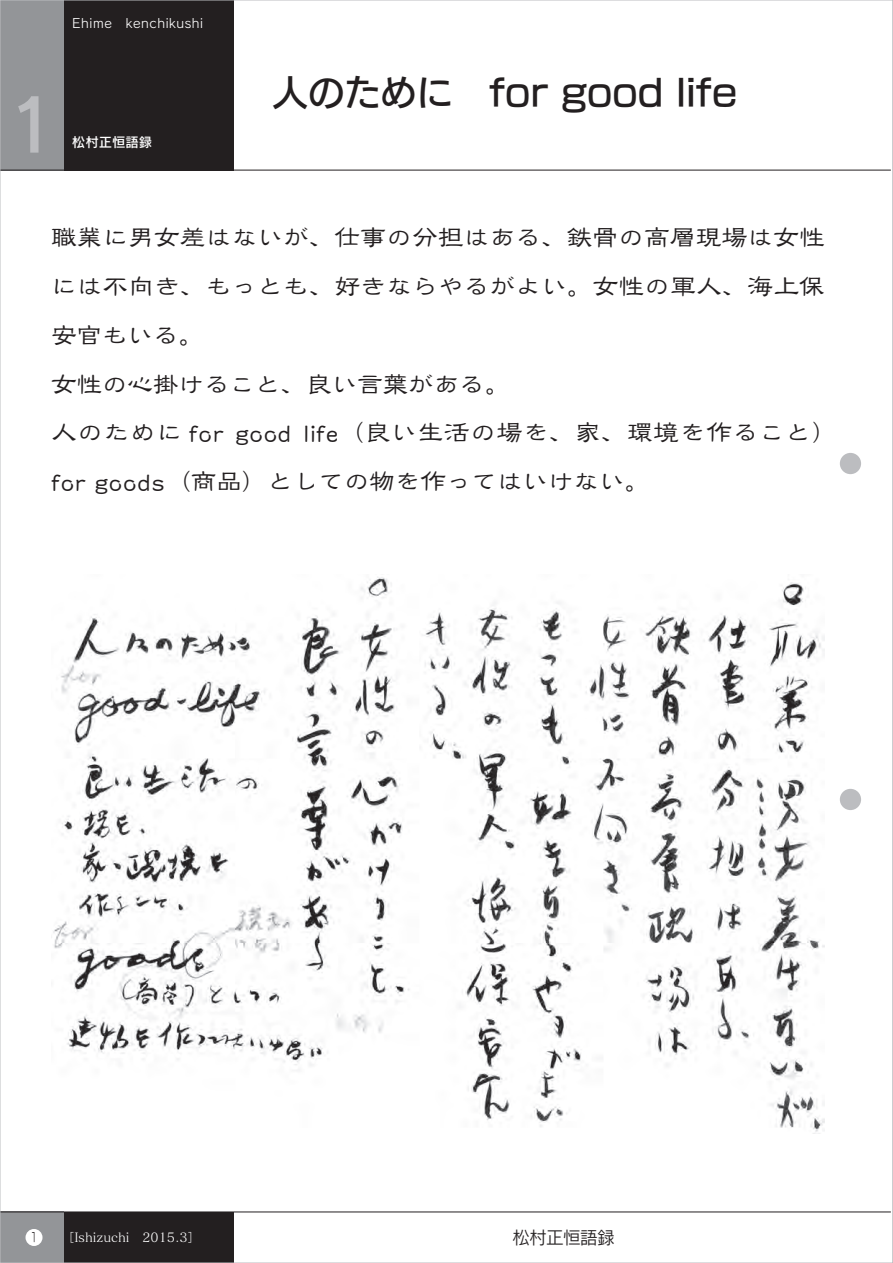
<style>
.page{position:relative;width:893px;height:1263px;background:#fff}
.page>*{position:absolute;margin:0;border:0;box-sizing:border-box;transform-origin:0 0}
.t1{font:72.3px "Rodin Pro DB";color:#bcbdc0}
.t2{font:36.15px "New Rodin Pro DB";color:#231f20}
.隷書01{font:25.5px/48.9px "Likurei Std";letter-spacing:.01em;color:#231f20;text-align:justify}
.t3{font:16.95px "New Rodin Pro M";color:#231f20}
.t4{font:12.75px "Matisse Pro M";color:#fff}
.t5{font:12.75px "Rodin Pro M";letter-spacing:.05em;color:#fff}
.t6{font:12.75px "New Rodin Pro DB";letter-spacing:.05em;color:#fff}
.t7{font:12.75px "New Rodin Pro M";color:#231f20;scale:.65 1}
</style>
<div class="page">
<div style="left:0;top:1212px;width:234px;height:51px;background:#231f20"></div>
<div style="left:0;top:1212px;width:64px;height:51px;background:#939598"></div>
<div style="left:0;top:0;width:234px;height:170px;background:#231f20"></div>
<div style="left:0;top:0;width:64px;height:170px;background:#939598"></div>
<hr style="left:0;top:170px;width:891px;height:1px;background:#231f20">
<hr style="left:0;top:1212px;width:891px;height:1px;background:#231f20">
<div style="left:26px;top:1229px;width:17px;height:17px;background:#fff;border-radius:50%"></div>
<img style="left:51px;top:577px;width:774px;height:555px">
<svg style="left:892px;top:0;width:1px;height:1263px"></svg>
<div style="left:840px;top:453px;width:21px;height:21px;background:#bcbdc0;border-radius:50%"></div>
<div style="left:840px;top:789px;width:21px;height:21px;background:#bcbdc0;border-radius:50%"></div>
<h1 class="t1" style="left:7px;top:78px;width:51px">1</h1>
<p class="t5" style="left:72px;top:15px;width:132px">Ehime　kenchikushi</p>
<p class="t6" style="left:72px;top:132px;width:81px">松村正恒語録</p>
<p class="t2" style="left:272px;top:61px;width:466px">人のために　for good life</p>
<p class="隷書01" style="left:51px;top:211px;width:775px">職業に男女差はないが、仕事の分担はある、鉄骨の高層現場は女性には不向き、もっとも、好きならやるがよい。女性の軍人、海上保安官もいる。</p>
<p class="隷書01" style="left:51px;top:358px;width:461px">女性の心掛けること、良い言葉がある。</p>
<p class="隷書01" style="left:51px;top:407px;width:788px">人のために for good life（良い生活の場を、家、環境を作ること）for goods（商品）としての物を作ってはいけない。</p>
<p class="t7" style="left:31px;top:1227px;width:12px">1</p>
<p class="t4" style="left:62px;top:1229px;width:140px">［Ishizuchi　2015.3］</p>
<p class="t3" style="left:512px;top:1223px;width:104px">松村正恒語録</p>
</div>
